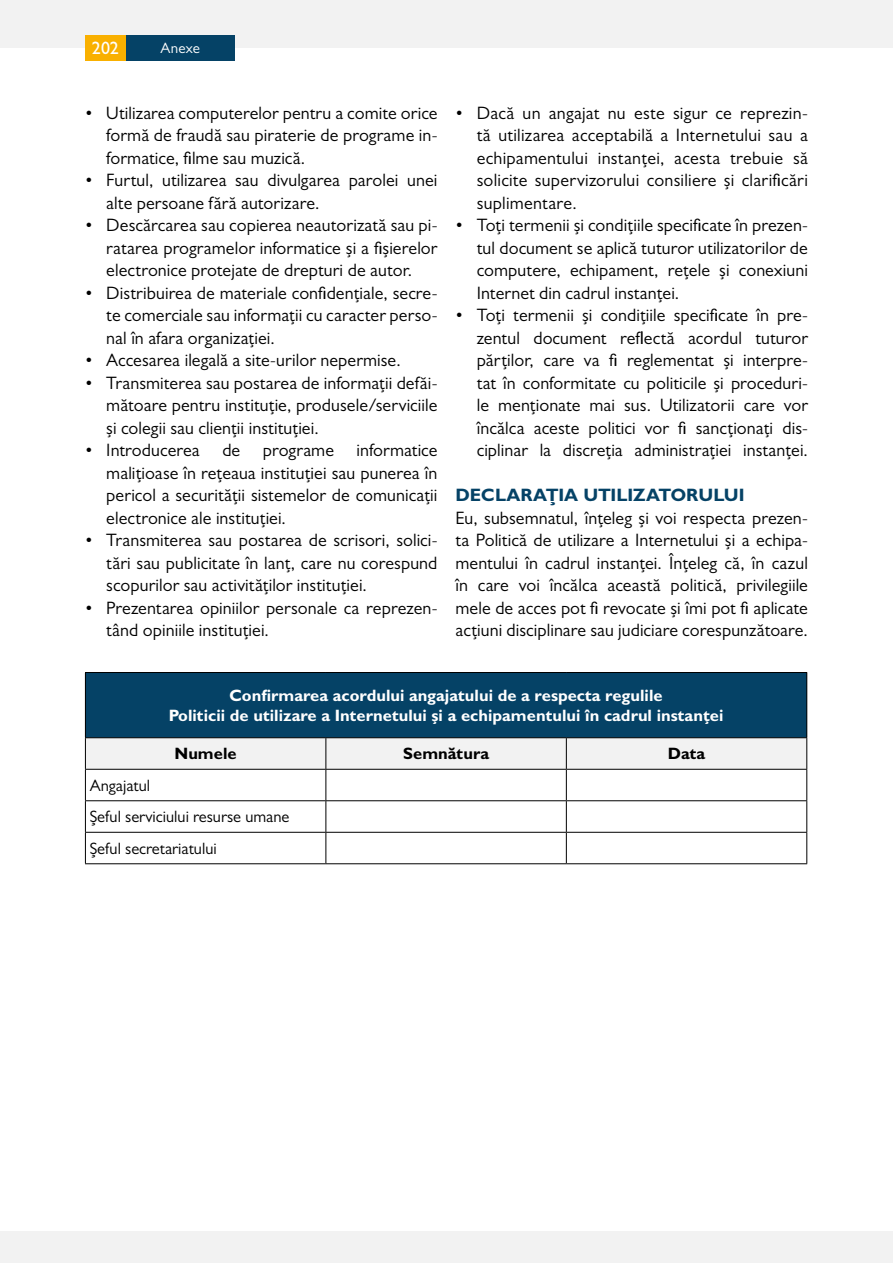
<style>
.page{position:relative;width:893px;height:1263px;background:#fff}
.page>*{position:absolute;margin:0;border:0;box-sizing:border-box;transform-origin:0 0}
.t1{font:18px/22.5px "Gill Sans";letter-spacing:.005em;color:#000;text-align:justify}
.t2{font:700 18px "Gill Sans";letter-spacing:-.005em;color:#054266}
.t3{font:500 18px "Gill Sans";color:#fff}
.t4{font:700 16.5px/19.8px "Gill Sans";color:#fff;text-align:center}
.t5{font:16.5px/31.5px "Gill Sans";color:#000}
.t6{font:700 16.5px "Gill Sans";color:#000}
.t7{font:15px "Gill Sans";letter-spacing:.015em;color:#fff}
</style>
<div class="page">
<div style="left:0;top:0;width:893px;height:48px;background:#f2f2f2"></div>
<div style="left:126px;top:35px;width:109px;height:25px;background:#054266"></div>
<div style="left:0;top:1231px;width:893px;height:32px;background:#f2f2f2"></div>
<div style="left:85px;top:35px;width:41px;height:25px;background:#f9b000"></div>
<div style="left:85px;top:672px;width:722px;height:66px;background:#054266"></div>
<div style="left:86px;top:738px;width:720px;height:31px;background:#f2f2f2"></div>
<hr style="left:85px;top:672px;width:241px;height:1px;background:#000">
<hr style="left:85px;top:673px;width:1px;height:64px;background:#000">
<hr style="left:326px;top:672px;width:240px;height:1px;background:#000">
<hr style="left:566px;top:672px;width:241px;height:1px;background:#000">
<hr style="left:806px;top:673px;width:1px;height:64px;background:#000">
<hr style="left:85px;top:737px;width:241px;height:1px;background:#000">
<hr style="left:85px;top:738px;width:1px;height:31px;background:#000">
<hr style="left:326px;top:737px;width:240px;height:1px;background:#000">
<hr style="left:325px;top:738px;width:1px;height:31px;background:#000">
<hr style="left:566px;top:737px;width:241px;height:1px;background:#000">
<hr style="left:566px;top:738px;width:1px;height:31px;background:#000">
<hr style="left:806px;top:738px;width:1px;height:31px;background:#000">
<hr style="left:85px;top:769px;width:241px;height:1px;background:#000">
<hr style="left:85px;top:770px;width:1px;height:30px;background:#000">
<hr style="left:326px;top:769px;width:240px;height:1px;background:#000">
<hr style="left:325px;top:770px;width:1px;height:30px;background:#000">
<hr style="left:566px;top:769px;width:241px;height:1px;background:#000">
<hr style="left:566px;top:770px;width:1px;height:30px;background:#000">
<hr style="left:806px;top:770px;width:1px;height:30px;background:#000">
<hr style="left:85px;top:800px;width:241px;height:1px;background:#000">
<hr style="left:85px;top:801px;width:1px;height:31px;background:#000">
<hr style="left:326px;top:800px;width:240px;height:1px;background:#000">
<hr style="left:325px;top:801px;width:1px;height:31px;background:#000">
<hr style="left:566px;top:800px;width:241px;height:1px;background:#000">
<hr style="left:566px;top:801px;width:1px;height:31px;background:#000">
<hr style="left:806px;top:801px;width:1px;height:31px;background:#000">
<hr style="left:85px;top:832px;width:241px;height:1px;background:#000">
<hr style="left:85px;top:833px;width:1px;height:30px;background:#000">
<hr style="left:326px;top:832px;width:240px;height:1px;background:#000">
<hr style="left:325px;top:833px;width:1px;height:30px;background:#000">
<hr style="left:566px;top:832px;width:241px;height:1px;background:#000">
<hr style="left:566px;top:833px;width:1px;height:30px;background:#000">
<hr style="left:806px;top:833px;width:1px;height:30px;background:#000">
<hr style="left:85px;top:863px;width:241px;height:1px;background:#000">
<hr style="left:326px;top:863px;width:240px;height:1px;background:#000">
<hr style="left:566px;top:863px;width:241px;height:1px;background:#000">
<p class="t3" style="left:92px;top:37px;width:28px">202</p>
<p class="t7" style="left:160px;top:39px;width:41px">Anexe</p>
<p class="t1" style="left:106px;top:101px;width:333px;text-indent:-21px">• Utilizarea computerelor pentru a comite orice formă de fraudă sau piraterie de programe in&shy;formatice, filme sau muzică.</p>
<p class="t1" style="left:106px;top:169px;width:333px;text-indent:-21px">• Furtul, utilizarea sau divulgarea parolei unei alte persoane fără autorizare.</p>
<p class="t1" style="left:106px;top:214px;width:333px;text-indent:-21px">• Descărcarea sau copierea neautorizată sau pi&shy;ratarea programelor informatice și a fișierelor electronice protejate de drepturi de autor.</p>
<p class="t1" style="left:106px;top:281px;width:333px;text-indent:-21px">• Distribuirea de materiale confidențiale, secre&shy;te comerciale sau informații cu caracter perso&shy;nal în afara organizației.</p>
<p class="t1" style="left:85px;top:349px;width:317px">• Accesarea ilegală a site-urilor nepermise.</p>
<p class="t1" style="left:106px;top:371px;width:333px;text-indent:-21px">• Transmiterea sau postarea de informații defăi&shy;mătoare pentru instituție, produsele/serviciile și colegii sau clienții instituției.</p>
<p class="t1" style="left:106px;top:439px;width:333px;text-indent:-21px">• Introducerea de programe informatice malițioase în rețeaua instituției sau punerea în pericol a securității sistemelor de comunicații electronice ale instituției.</p>
<p class="t1" style="left:106px;top:529px;width:333px;text-indent:-21px">• Transmiterea sau postarea de scrisori, solici&shy;tări sau publicitate în lanț, care nu corespund scopurilor sau activităților instituției.</p>
<p class="t1" style="left:106px;top:596px;width:333px;text-indent:-21px">• Prezentarea opiniilor personale ca reprezen&shy;tând opiniile instituției.</p>
<p class="t1" style="left:477px;top:101px;width:333px;text-indent:-21px">• Dacă un angajat nu este sigur ce reprezin&shy;tă utilizarea acceptabilă a Internetului sau a echipamentului instanței, acesta trebuie să solicite supervizorului consiliere și clarificări suplimentare.</p>
<p class="t1" style="left:477px;top:214px;width:333px;text-indent:-21px">• Toți termenii și condițiile specificate în prezen&shy;tul document se aplică tuturor utilizatorilor de computere, echipament, rețele și conexiuni Internet din cadrul instanței.</p>
<p class="t1" style="left:477px;top:304px;width:333px;text-indent:-21px">• Toți termenii și condițiile specificate în pre&shy;zentul document reflectă acordul tuturor părților, care va fi reglementat și interpre&shy;tat în conformitate cu politicile și proceduri&shy;le menționate mai sus. Utilizatorii care vor încălca aceste politici vor fi sancționați dis&shy;ciplinar la discreția administrației instanței.</p>
<p class="t2" style="left:455px;top:484px;width:291px">DECLARAȚIA UTILIZATORULUI</p>
<p class="t1" style="left:455px;top:506px;width:354px">Eu, subsemnatul, înțeleg și voi respecta prezen&shy;ta Politică de utilizare a Internetului și a echipa&shy;mentului în cadrul instanței. Înțeleg că, în cazul în care voi încălca această politică, privilegiile mele de acces pot fi revocate și îmi pot fi aplicate acțiuni disciplinare sau judiciare corespunzătoare.</p>
<p class="t4" style="left:169px;top:685px;width:556px">Confirmarea acordului angajatului de a respecta regulile<br>Politicii de utilizare a Internetului și a echipamentului în cadrul instanței</p>
<p class="t6" style="left:174px;top:743px;width:64px">Numele</p>
<p class="t6" style="left:403px;top:743px;width:87px">Semnătura</p>
<p class="t6" style="left:668px;top:743px;width:39px">Data</p>
<p class="t5" style="left:90px;top:769px;width:201px">Angajatul<br>Șeful serviciului resurse umane<br>Șeful secretariatului</p>
</div>
